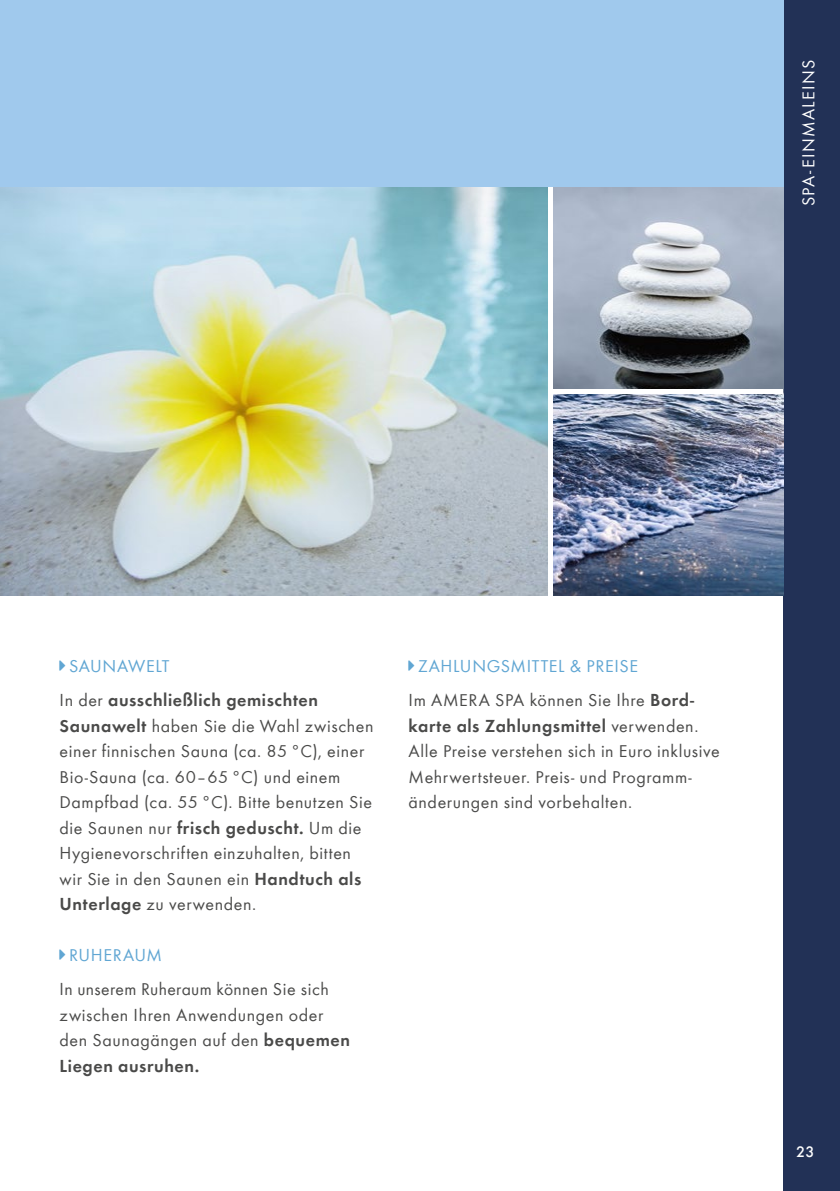
<style>
.page{position:relative;width:840px;height:1191px;background:#fff}
.page>*{position:absolute;margin:0;border:0;box-sizing:border-box;transform-origin:0 0}
.t1{font:18px/25.6px "Function";letter-spacing:.03em;color:#4a4a49}
.t2{font:18px "Function Demi";letter-spacing:.035em;color:#4a4a49}
.t3{font:18px "Function";letter-spacing:.035em;color:#60a6d3}
.t4{font:18px "Function";letter-spacing:.075em;color:#fff}
.t5{font:500 16px "Function";color:#fff}
.s1{font-family:"Function"}
.s2{font-family:"Function Demi"}
.s3{color:#60a6d3}
</style>
<div class="page">
<div style="left:782px;top:0;width:57px;height:1191px;background:#223156"></div>
<div style="left:0;top:0;width:782px;height:187px;background:#a0c9ed"></div>
<img style="left:1px;top:187px;width:781px;height:408px">
<img style="left:0;top:187px;width:1px;height:408px">
<hr style="left:550px;top:389px;width:232px;height:4px;background:#fff">
<hr style="left:548px;top:187px;width:4px;height:411px;background:#fff">
<p class="t4" style="left:797px;top:206px;width:148px;rotate:-90deg">SPA-EINMALEINS</p>
<p class="t3" style="left:69px;top:656px;width:102px">SAUNAWELT</p>
<p class="t2" style="left:60px;top:689px;width:260px"><span class="s1">In der</span> ausschließlich gemischten</p>
<p class="t1" style="left:60px;top:713px;width:315px"><span class="s2">Saunawelt</span> haben Sie die Wahl zwischen einer finnischen Sauna (ca. 85 °C), einer Bio-Sauna (ca. 60–65 °C) und einem Dampfbad (ca. 55 °C). Bitte benutzen Sie die Saunen nur <span class="s2">frisch geduscht.</span> Um die Hygienevorschriften einzuhalten, bitten wir Sie in den Saunen ein <span class="s2">Handtuch als Unterlage</span> zu verwenden.</p>
<p class="t3" style="left:69px;top:945px;width:94px">RUHERAUM</p>
<p class="t1" style="left:60px;top:976px;width:292px">In unserem Ruheraum können Sie sich zwischen Ihren Anwendungen oder den Saunagängen auf den <span class="s2">bequemen</span></p>
<p class="t2" style="left:60px;top:1055px;width:141px">Liegen ausruhen.</p>
<p class="t1" style="left:408px;top:649px;width:287px;line-height:34px;text-indent:9px"><span class="s3">ZAHLUNGSMITTEL &amp; PREISE<br></span>Im AMERA SPA können Sie Ihre <span class="s2">Bord‑</span></p>
<p class="t2" style="left:408px;top:715px;width:291px">karte als Zahlungsmittel <span class="s1">verwenden.</span></p>
<p class="t1" style="left:408px;top:738px;width:312px">Alle Preise verstehen sich in Euro inklusive<br>Mehrwertsteuer. Preis- und Programm&shy;änderungen sind vorbehalten.</p>
<p class="t5" style="left:795px;top:1142px;width:20px">23</p>
</div>
